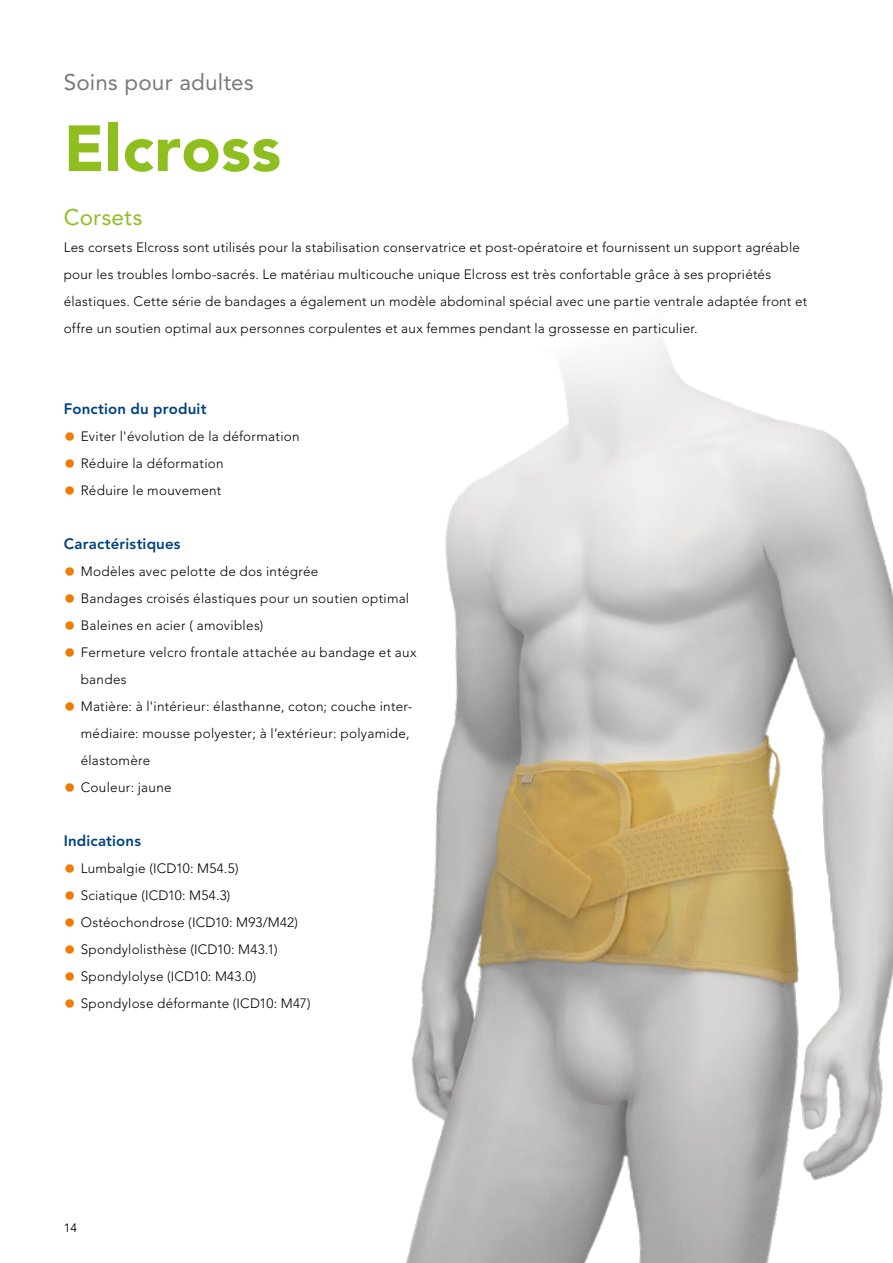
<style>
.page{position:relative;width:893px;height:1263px;background:#fff}
.page>*{position:absolute;margin:0;border:0;box-sizing:border-box;transform-origin:0 0}
.t1{font:900 64.5px "Avenir LT Std";letter-spacing:.01em;color:#8ebf1f}
.t2{font:22.5px "Avenir LT Std";letter-spacing:.01em;color:#797a7b}
.t3{font:22.5px "Avenir LT Std";letter-spacing:.01em;color:#8ebf1f}
.t4{font:800 15px "Avenir LT Std";letter-spacing:.01em;color:#004180}
.t5{font:300 13.5px/27px "Avenir LT Std";letter-spacing:.02em;color:#000}
.t6{font:12px "Avenir LT Std";color:#000}
.s1{font-size:24px;color:#ef7c00}
</style>
<div class="page">
<img style="left:406px;top:337px;width:487px;height:926px">
<h2 class="t2" style="left:64px;top:69px;width:191px">Soins pour adultes</h2>
<h1 class="t1" style="left:64px;top:110px;width:219px">Elcross</h1>
<h2 class="t3" style="left:64px;top:204px;width:80px">Corsets</h2>
<p class="t5" style="left:64px;top:234px;width:745px">Les corsets Elcross sont utilisés pour la stabilisation conservatrice et post-opératoire et fournissent un support agréable pour les troubles lombo-sacrés. Le matériau multicouche unique Elcross est très confortable grâce à ses propriétés élastiques. Cette série de bandages a également un modèle abdominal spécial avec une partie ventrale adaptée front et offre un soutien optimal aux personnes corpulentes et aux femmes pendant la grossesse en particulier.</p>
<p class="t4" style="left:64px;top:400px;width:144px">Fonction du produit</p>
<p class="t5" style="left:64px;top:423px;width:237px"><span class="s1">•</span> Eviter l'évolution de la déformation</p>
<p class="t5" style="left:64px;top:450px;width:161px"><span class="s1">•</span> Réduire la déformation</p>
<p class="t5" style="left:64px;top:477px;width:159px"><span class="s1">•</span> Réduire le mouvement</p>
<p class="t4" style="left:64px;top:535px;width:118px">Caractéristiques</p>
<p class="t5" style="left:64px;top:558px;width:256px"><span class="s1">•</span> Modèles avec pelotte de dos intégrée</p>
<p class="t5" style="left:64px;top:585px;width:347px"><span class="s1">•</span> Bandages croisés élastiques pour un soutien optimal</p>
<p class="t5" style="left:64px;top:612px;width:201px"><span class="s1">•</span> Baleines en acier ( amovibles)</p>
<p class="t5" style="left:81px;top:639px;width:337px;text-indent:-17px"><span class="s1">•</span> Fermeture velcro frontale attachée au bandage et aux bandes</p>
<p class="t5" style="left:81px;top:693px;width:333px;text-indent:-17px"><span class="s1">•</span> Matière: à l'intérieur: élasthanne, coton; couche inter&shy;médiaire: mousse polyester; à l’extérieur: polyamide, élastomère</p>
<p class="t5" style="left:64px;top:774px;width:109px"><span class="s1">•</span> Couleur: jaune</p>
<p class="t4" style="left:64px;top:832px;width:79px">Indications</p>
<p class="t5" style="left:64px;top:855px;width:176px"><span class="s1">•</span> Lumbalgie (ICD10: M54.5)</p>
<p class="t5" style="left:64px;top:882px;width:168px"><span class="s1">•</span> Sciatique (ICD10: M54.3)</p>
<p class="t5" style="left:64px;top:909px;width:236px"><span class="s1">•</span> Ostéochondrose (ICD10: M93/M42)</p>
<p class="t5" style="left:64px;top:936px;width:215px"><span class="s1">•</span> Spondylolisthèse (ICD10: M43.1)</p>
<p class="t5" style="left:64px;top:963px;width:194px"><span class="s1">•</span> Spondylolyse (ICD10: M43.0)</p>
<p class="t5" style="left:64px;top:990px;width:248px"><span class="s1">•</span> Spondylose déformante (ICD10: M47)</p>
<p class="t6" style="left:64px;top:1221px;width:15px">14</p>
</div>
